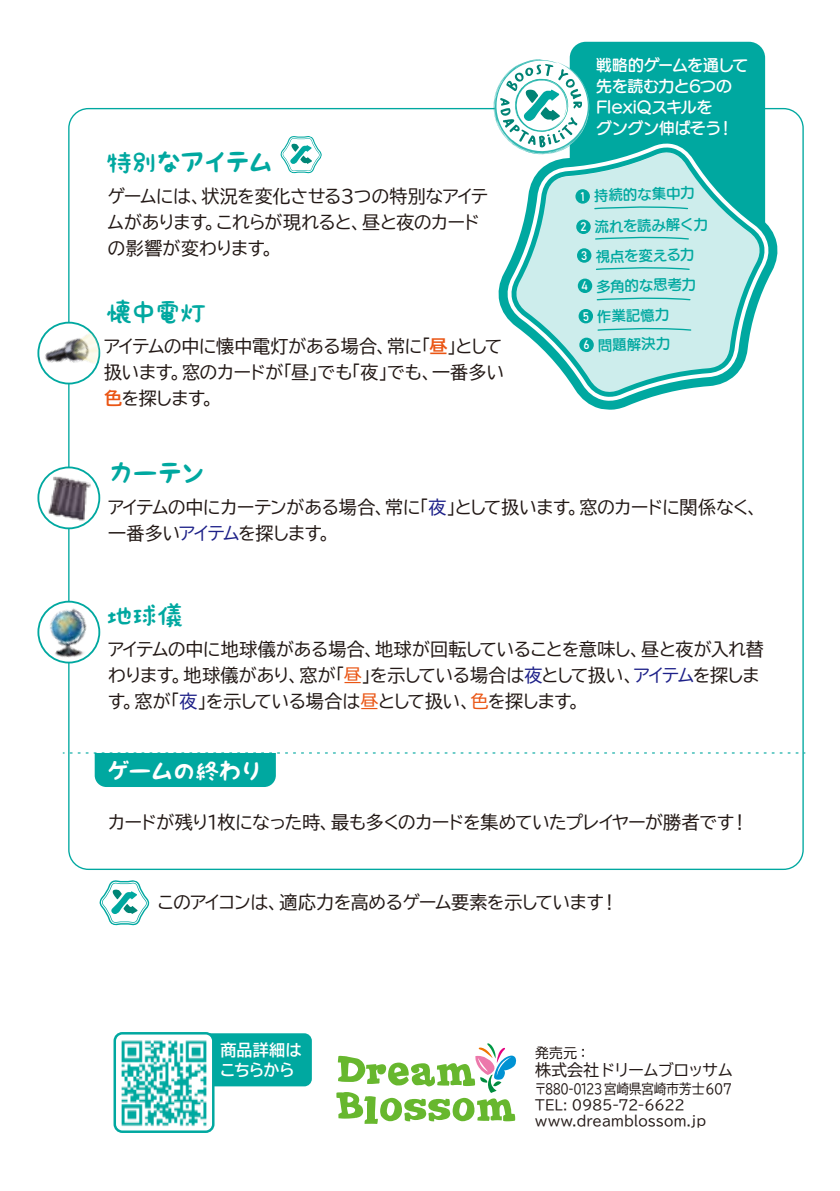
<style>
.page{position:relative;width:840px;height:1191px;background:#fff}
.page>*{position:absolute;margin:0;border:0;box-sizing:border-box;transform-origin:0 0}
.t1{font:26px "K Fhimaji";letter-spacing:-.07em;color:#00a8a0}
.t2{font:26px "K Fhimaji";letter-spacing:-.105em;color:#00a8a0}
.t3{font:24px "K Fhimaji";letter-spacing:-.08em;color:#fff}
.t4{font:18px/26px "BIZ UDP Gothic";letter-spacing:-.02em;color:#221815}
.t5{font:16px "BIZ UDP Gothic";color:#221815}
.t6{font:16px/19.6px "BIZ UDP Gothic Bold";color:#fff}
.t7{font:15.8px/21px "UD Marugo Large Pr 6 N DB";letter-spacing:-.01em;color:#fff}
.t8{font:14.2px "UD Marugo Large Pr 6 N DB";color:#00a8a0}
.t9{font:13.6px/16px "BIZ UDP Gothic";color:#221815;scale:.8 1}
.t10{font:13.6px "BIZ UDP Gothic";color:#221815}
.s1{font-family:"BIZ UDP Gothic Bold";color:#ea5514}
.s2{font-family:"Bahnschrift";font-size:12.2px;color:#fff}
.s3{color:#1d2088}
.s4{color:#ea5514}
</style>
<div class="page">
<svg style="left:99px;top:880px;width:50px;height:45px"></svg>
<div style="left:569px;top:42px;width:195px;height:228px;background:#00a8a0;border-radius:16px"></div>
<svg style="left:498px;top:134px;width:280px;height:276px"></svg>
<svg style="left:503px;top:141px;width:268px;height:262px"></svg>
<svg style="left:514px;top:152px;width:246px;height:243px;fill:#cdedec"></svg>
<svg style="left:493px;top:59px;width:97px;height:95px"></svg>
<div style="left:579px;top:337px;width:14px;height:15px;background:#00a8a0;border-radius:50%"></div>
<svg style="left:596px;top:327px;width:95px;height:4px"></svg>
<div style="left:578px;top:309px;width:14px;height:14px;background:#00a8a0;border-radius:50%"></div>
<svg style="left:595px;top:296px;width:96px;height:5px"></svg>
<div style="left:577px;top:278px;width:15px;height:15px;background:#00a8a0;border-radius:50%"></div>
<svg style="left:594px;top:266px;width:96px;height:5px"></svg>
<div style="left:576px;top:248px;width:15px;height:15px;background:#00a8a0;border-radius:50%"></div>
<svg style="left:594px;top:235px;width:95px;height:5px"></svg>
<svg style="left:593px;top:205px;width:95px;height:5px"></svg>
<div style="left:576px;top:219px;width:14px;height:15px;background:#00a8a0;border-radius:50%"></div>
<div style="left:575px;top:189px;width:14px;height:15px;background:#00a8a0;border-radius:50%"></div>
<svg style="left:280px;top:136px;width:41px;height:37px"></svg>
<div style="left:37px;top:322px;width:63px;height:62px;border:2px solid #00a8a0;border-radius:50%"></div>
<div style="left:37px;top:466px;width:63px;height:63px;border:2px solid #00a8a0;border-radius:50%"></div>
<svg style="left:70px;top:752px;width:734px;height:35px"></svg>
<img style="left:38px;top:323px;width:61px;height:60px;border-radius:30px">
<img style="left:38px;top:467px;width:61px;height:61px;border-radius:30px">
<img style="left:38px;top:601px;width:61px;height:61px;border-radius:30px">
<div style="left:37px;top:601px;width:63px;height:62px;border:2px solid #00a8a0;border-radius:50%"></div>
<svg style="left:336px;top:1043px;width:180px;height:81px"></svg>
<div style="left:196px;top:1033px;width:116px;height:53px;background:#00a8a0;border-radius:8px"></div>
<div style="left:113px;top:1032px;width:101px;height:101px;border:2px solid #00a8a0;border-radius:8px"></div>
<img style="left:117px;top:1035px;width:94px;height:94px">
<h1 class="t2" style="left:106px;top:148px;width:169px">特別なアイテム</h1>
<p class="t4" style="left:107px;top:184px;width:382px">ゲームには、状況を変化させる３つの特別なアイテムがあります。これらが現れると、昼と夜のカードの影響が変わります。</p>
<h1 class="t1" style="left:106px;top:298px;width:101px">懐中電灯</h1>
<p class="t4" style="left:104px;top:333px;width:401px;text-align:justify">アイテムの中に懐中電灯がある場合、常に「<span class="s1">昼</span>」として扱います。窓のカードが「昼」でも「夜」でも、一番多い<span class="s1">色</span>を探します。</p>
<p class="t7" style="left:595px;top:55px;width:153px">戦略的ゲームを通して先を読む力と6つの<br>FlexiQスキルを<br>グングン伸ばそう！</p>
<p class="t8" style="left:580px;top:188px;width:116px;rotate:-2deg"><span class="s2">1</span> 持続的な集中力</p>
<p class="t8" style="left:579px;top:220px;width:129px;rotate:-2deg"><span class="s2">2</span> 流れを読み解く力</p>
<p class="t8" style="left:580px;top:250px;width:115px;rotate:-2deg"><sup>3</sup> 視点を変える力</p>
<p class="t8" style="left:580px;top:280px;width:116px;rotate:-2deg"><sup>4</sup> 多角的な思考力</p>
<p class="t8" style="left:582px;top:309px;width:88px;rotate:-2deg"><span class="s2">5</span> 作業記憶力</p>
<p class="t8" style="left:582px;top:338px;width:88px;rotate:-2deg"><span class="s2">6</span> 問題解決力</p>
<h1 class="t1" style="left:108px;top:459px;width:100px">カーテン</h1>
<p class="t4" style="left:108px;top:494px;width:651px">アイテムの中にカーテンがある場合、常に「<span class="s3">夜</span>」として扱います。窓のカードに関係なく、一番多い<span class="s3">アイテム</span>を探します。</p>
<h1 class="t1" style="left:106px;top:601px;width:79px">地球儀</h1>
<p class="t4" style="left:108px;top:636px;width:656px">アイテムの中に地球儀がある場合、地球が回転していることを意味し、昼と夜が入れ替わります。地球儀があり、窓が「<span class="s4">昼</span>」を示している場合は<span class="s3">夜</span>として扱い、<span class="s3">アイテム</span>を探します。窓が「<span class="s3">夜</span>」を示している場合は<span class="s4">昼</span>として扱い、<span class="s4">色</span>を探します。</p>
<h2 class="t3" style="left:106px;top:757px;width:159px">ゲームの終わり</h2>
<p class="t4" style="left:108px;top:808px;width:642px">カードが残り１枚になった時、最も多くのカードを集めていたプレイヤーが勝者です！</p>
<p class="t4" style="left:158px;top:889px;width:462px">このアイコンは、適応力を高めるゲーム要素を示しています！</p>
<p class="t6" style="left:220px;top:1040px;width:83px">商品詳細はこちらから</p>
<p class="t10" style="left:535px;top:1046px;width:53px">発売元：</p>
<p class="t5" style="left:535px;top:1062px;width:198px">株式会社ドリームブロッサム</p>
<p class="t9" style="left:535px;top:1080px;width:247px">〒880-0123 宮崎県宮崎市芳士607<br>TEL: 0985-72-6622 www.dreamblossom.jp</p>
</div>
